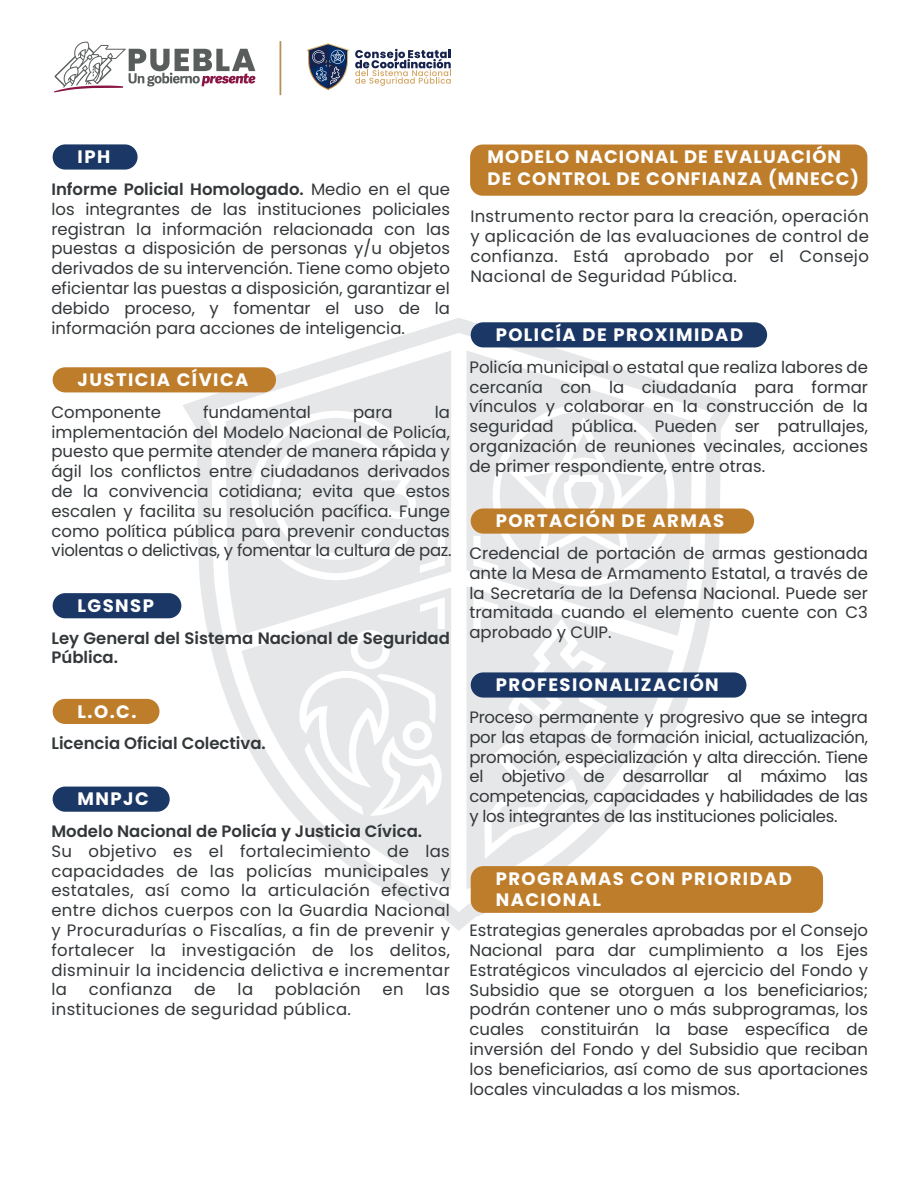
<style>
.page{position:relative;width:918px;height:1188px;background:#fff}
.page>*{position:absolute;margin:0;border:0;box-sizing:border-box;transform-origin:0 0}
.t1{font:700 18px/21.6px "Poppins";letter-spacing:.08em;color:#fff}
.t2{font:700 18px/21.6px "Poppins";letter-spacing:.06em;color:#fff}
.t3{font:16.5px/19.8px "Poppins";color:#333739;text-align:justify}
.t4{font:600 16.5px/19.8px "Poppins";color:#333739}
.t5{font:16.5px "Poppins";letter-spacing:.02em;color:#333739}
.s1{font-weight:600}
</style>
<div class="page">
<svg style="left:54px;top:41px;width:201px;height:51px"></svg>
<hr style="left:280px;top:41px;width:1px;height:54px;background:#b89059">
<svg style="left:307px;top:43px;width:42px;height:47px"></svg>
<svg style="left:355px;top:49px;width:96px;height:37px"></svg>
<svg style="left:182px;top:318px;width:554px;height:613px"></svg>
<svg style="left:467px;top:636px;width:207px;height:253px;fill:#e6e7e9"></svg>
<svg style="left:241px;top:636px;width:210px;height:253px;fill:#e6e7e9"></svg>
<svg style="left:467px;top:350px;width:225px;height:286px;fill:#e6e7e9"></svg>
<svg style="left:500px;top:412px;width:168px;height:167px"></svg>
<svg style="left:505px;top:633px;width:99px;height:139px"></svg>
<svg style="left:492px;top:790px;width:79px;height:54px"></svg>
<svg style="left:226px;top:350px;width:225px;height:286px;fill:#e6e7e9"></svg>
<div style="left:53px;top:144px;width:85px;height:26px;background:#1b3765;border-radius:13px"></div>
<div style="left:53px;top:367px;width:223px;height:25px;background:#be7d2b;border-radius:13px"></div>
<div style="left:471px;top:322px;width:296px;height:25px;background:#1b3765;border-radius:13px"></div>
<div style="left:471px;top:508px;width:283px;height:26px;background:#be7d2b;border-radius:13px"></div>
<div style="left:471px;top:672px;width:275px;height:26px;background:#1b3765;border-radius:13px"></div>
<div style="left:471px;top:866px;width:352px;height:47px;background:#be7d2b;border-radius:13px"></div>
<div style="left:53px;top:593px;width:128px;height:25px;background:#1b3765;border-radius:13px"></div>
<div style="left:53px;top:699px;width:107px;height:25px;background:#be7d2b;border-radius:13px"></div>
<div style="left:53px;top:787px;width:117px;height:25px;background:#1b3765;border-radius:13px"></div>
<div style="left:470px;top:145px;width:397px;height:51px;background:#be7d2b;border-radius:13px"></div>
<p class="t1" style="left:78px;top:146px;width:34px">IPH</p>
<p class="t3" style="left:51px;top:179px;width:400px"><span class="s1">Informe Policial Homologado.</span> Medio en el que los integrantes de las instituciones policiales registran la información relacionada con las puestas a disposición de personas y/u objetos derivados de su intervención. Tiene como objeto eficientar las puestas a disposición, garantizar el debido proceso, y fomentar el uso de la información para acciones de inteligencia.</p>
<p class="t1" style="left:78px;top:369px;width:172px">JUSTICIA CÍVICA</p>
<p class="t3" style="left:51px;top:402px;width:111px">Componente</p>
<p class="t3" style="left:203px;top:402px;width:109px">fundamental</p>
<p class="t3" style="left:353px;top:402px;width:41px">para</p>
<p class="t3" style="left:51px;top:402px;width:402px;text-indent:383px">la implementación del Modelo Nacional de Policía, puesto que permite atender de manera rápida y ágil los conflictos entre ciudadanos derivados de la convivencia cotidiana; evita que estos escalen y facilita su resolución pacífica. Funge como política pública para prevenir conductas violentas o delictivas, y fomentar la cultura de paz.</p>
<p class="t1" style="left:78px;top:595px;width:78px">LGSNSP</p>
<p class="t4" style="left:51px;top:628px;width:400px">Ley General del Sistema Nacional de Seguridad<br>Pública.</p>
<p class="t1" style="left:78px;top:701px;width:60px">L.O.C.</p>
<p class="t4" style="left:51px;top:734px;width:216px">Licencia Oficial Colectiva.</p>
<p class="t1" style="left:78px;top:788px;width:73px">MNPJC</p>
<p class="t4" style="left:51px;top:821px;width:372px">Modelo Nacional de Policía y Justicia Cívica.</p>
<p class="t3" style="left:51px;top:841px;width:400px">Su objetivo es el fortalecimiento de las capacidades de las policías municipales y estatales, así como la articulación efectiva entre dichos cuerpos con la Guardia Nacional y Procuradurías o Fiscalías, a fin de prevenir y fortalecer la investigación de los delitos, disminuir la incidencia delictiva e incrementar la</p>
<p class="t5" style="left:89px;top:980px;width:85px">confianza</p>
<p class="t3" style="left:194px;top:980px;width:23px">de</p>
<p class="t3" style="left:238px;top:980px;width:17px">la</p>
<p class="t5" style="left:275px;top:980px;width:87px">población</p>
<p class="t3" style="left:383px;top:980px;width:23px">en</p>
<p class="t3" style="left:425px;top:980px;width:26px">las</p>
<p class="t5" style="left:51px;top:1000px;width:301px">instituciones de seguridad pública.</p>
<p class="t2" style="left:488px;top:146px;width:373px">MODELO NACIONAL DE EVALUACIÓN<br>DE CONTROL DE CONFIANZA (MNECC)</p>
<p class="t3" style="left:470px;top:207px;width:400px">Instrumento rector para la creación, operación y aplicación de las evaluaciones de control de confianza. Está aprobado por el Consejo Nacional de Seguridad Pública.</p>
<p class="t1" style="left:496px;top:324px;width:249px">POLICÍA DE PROXIMIDAD</p>
<p class="t3" style="left:469px;top:357px;width:400px">Policía municipal o estatal que realiza labores de cercanía con la ciudadanía para formar vínculos y colaborar en la construcción de la seguridad pública. Pueden ser patrullajes, organización de reuniones vecinales, acciones de primer respondiente, entre otras.</p>
<p class="t1" style="left:496px;top:510px;width:230px">PORTACIÓN DE ARMAS</p>
<p class="t3" style="left:469px;top:543px;width:400px">Credencial de portación de armas gestionada ante la Mesa de Armamento Estatal, a través de la Secretaría de la Defensa Nacional. Puede ser tramitada cuando el elemento cuente con C3 aprobado y CUIP.</p>
<p class="t1" style="left:496px;top:674px;width:225px">PROFESIONALIZACIÓN</p>
<p class="t3" style="left:469px;top:707px;width:400px">Proceso permanente y progresivo que se integra por las etapas de formación inicial, actualización, promoción, especialización y alta dirección. Tiene el objetivo de desarrollar al máximo las competencias, capacidades y habilidades de las y los integrantes de las instituciones policiales.</p>
<p class="t1" style="left:496px;top:868px;width:298px">PROGRAMAS CON PRIORIDAD<br>NACIONAL</p>
<p class="t3" style="left:469px;top:921px;width:400px">Estrategias generales aprobadas por el Consejo Nacional para dar cumplimiento a los Ejes Estratégicos vinculados al ejercicio del Fondo y Subsidio que se otorguen a los beneficiarios; podrán contener uno o más subprogramas, los cuales constituirán la base específica de inversión del Fondo y del Subsidio que reciban los beneficiarios, así como de sus aportaciones locales vinculadas a los mismos.</p>
</div>
